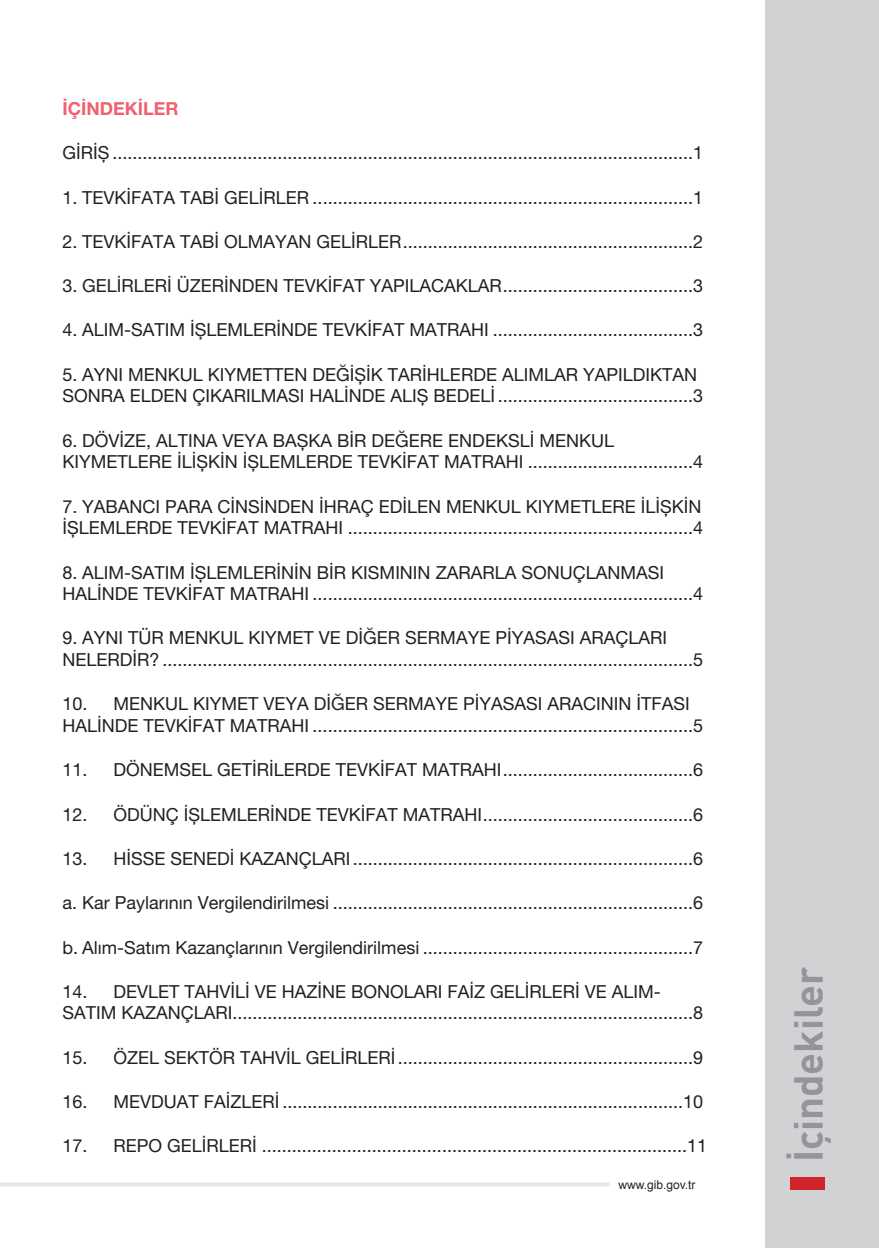
<style>
.page{position:relative;width:879px;height:1248px;background:#fff}
.page>*{position:absolute;margin:0;border:0;box-sizing:border-box;transform-origin:0 0}
.t1{font:700 40px "DIN Pro";color:#939598}
.t2{font:18px/21.6px "Helvetica Neue LT Pro";color:#231f20}
.t3{font:700 18px "Helvetica Neue LT Pro";color:#f06170}
.t4{font:12px "Arial";color:#231f20}
</style>
<div class="page">
<div style="left:765px;top:0;width:114px;height:1247px;background:#d1d2d4"></div>
<div style="left:790px;top:1176px;width:34px;height:13px;background:#d1232a"></div>
<hr style="left:0;top:1182px;width:609px;height:4px;background:#e6e7e9">
<p class="t3" style="left:62px;top:97px;width:117px">İÇİNDEKİLER</p>
<p class="t2" style="left:62px;top:142px;width:642px">GİRİŞ ....................................................................................................................1</p>
<p class="t2" style="left:62px;top:186px;width:642px">1. TEVKİFATA TABİ GELİRLER ............................................................................1</p>
<p class="t2" style="left:62px;top:230px;width:642px">2. TEVKİFATA TABİ OLMAYAN GELİRLER..........................................................2</p>
<p class="t2" style="left:62px;top:275px;width:642px">3. GELİRLERİ ÜZERİNDEN TEVKİFAT YAPILACAKLAR......................................3</p>
<p class="t2" style="left:62px;top:319px;width:642px">4. ALIM-SATIM İŞLEMLERİNDE TEVKİFAT MATRAHI ........................................3</p>
<p class="t2" style="left:62px;top:363px;width:642px">5. AYNI MENKUL KIYMETTEN DEĞİŞİK TARİHLERDE ALIMLAR YAPILDIKTAN<br>SONRA ELDEN ÇIKARILMASI HALİNDE ALIŞ BEDELİ .......................................3</p>
<p class="t2" style="left:62px;top:429px;width:642px">6. DÖVİZE, ALTINA VEYA BAŞKA BİR DEĞERE ENDEKSLİ MENKUL<br>KIYMETLERE İLİŞKİN İŞLEMLERDE TEVKİFAT MATRAHI .................................4</p>
<p class="t2" style="left:62px;top:495px;width:642px">7. YABANCI PARA CİNSİNDEN İHRAÇ EDİLEN MENKUL KIYMETLERE İLİŞKİN<br>İŞLEMLERDE TEVKİFAT MATRAHI .....................................................................4</p>
<p class="t2" style="left:62px;top:561px;width:642px">8. ALIM-SATIM İŞLEMLERİNİN BİR KISMININ ZARARLA SONUÇLANMASI<br>HALİNDE TEVKİFAT MATRAHI ............................................................................4</p>
<p class="t2" style="left:62px;top:627px;width:642px">9. AYNI TÜR MENKUL KIYMET VE DİĞER SERMAYE PİYASASI ARAÇLARI<br>NELERDİR? ..........................................................................................................5</p>
<p class="t2" style="left:62px;top:693px;width:642px">10. MENKUL KIYMET VEYA DİĞER SERMAYE PİYASASI ARACININ İTFASI<br>HALİNDE TEVKİFAT MATRAHI ............................................................................5</p>
<p class="t2" style="left:62px;top:758px;width:642px">11. DÖNEMSEL GETİRİLERDE TEVKİFAT MATRAHI......................................6</p>
<p class="t2" style="left:62px;top:803px;width:642px">12. ÖDÜNÇ İŞLEMLERİNDE TEVKİFAT MATRAHI..........................................6</p>
<p class="t2" style="left:62px;top:847px;width:642px">13. HİSSE SENEDİ KAZANÇLARI....................................................................6</p>
<p class="t2" style="left:62px;top:891px;width:642px">a. Kar Paylarının Vergilendirilmesi ........................................................................6</p>
<p class="t2" style="left:62px;top:935px;width:642px">b. Alım-Satım Kazançlarının Vergilendirilmesi ......................................................7</p>
<p class="t2" style="left:62px;top:980px;width:642px">14. DEVLET TAHVİLİ VE HAZİNE BONOLARI FAİZ GELİRLERİ VE ALIM-<br>SATIM KAZANÇLARI............................................................................................8</p>
<p class="t2" style="left:62px;top:1046px;width:642px">15. ÖZEL SEKTÖR TAHVİL GELİRLERİ...........................................................9</p>
<p class="t2" style="left:62px;top:1090px;width:642px">16. MEVDUAT FAİZLERİ ................................................................................10</p>
<p class="t2" style="left:62px;top:1134px;width:646px">17. REPO GELİRLERİ .....................................................................................11</p>
<p class="t4" style="left:618px;top:1176px;width:79px">www.gib.gov.tr</p>
<h1 class="t1" style="left:775px;top:1162px;width:197px;rotate:-90deg">İçindekiler</h1>
</div>
